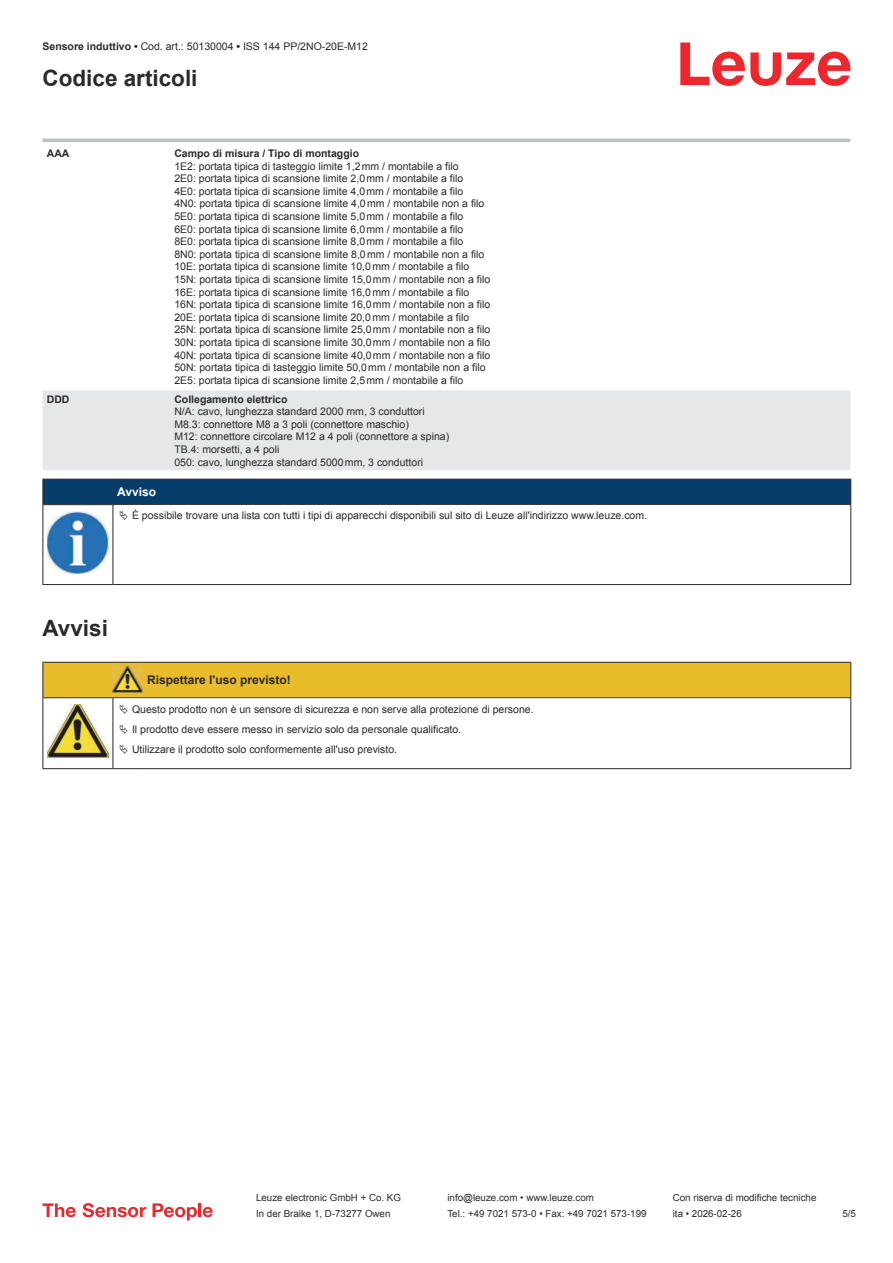
<style>
.page{position:relative;width:893px;height:1263px;background:#fff}
.page>*{position:absolute;margin:0;border:0;box-sizing:border-box;transform-origin:0 0}
.t1{font:700 22.5px "Arial";color:#2b292a}
.t2{font:700 12px "Arial";color:#2b292a}
.t3{font:700 12px "Arial";color:#fff}
.t4{font:10.5px/12.6px "Arial";color:#2b292a}
.t5{font:700 10.5px "Arial";color:#2b292a}
.t6{font:9.75px "Arial";color:#2b292a}
.s1{font-weight:700}
</style>
<div class="page">
<svg style="left:680px;top:43px;width:170px;height:43px"></svg>
<div style="left:43px;top:390px;width:807px;height:80px;background:#e6e7e9"></div>
<hr style="left:43px;top:139px;width:127px;height:3px;background:#bdbfc1">
<hr style="left:170px;top:139px;width:680px;height:3px;background:#bdbfc1">
<svg style="left:43px;top:1203px;width:33px;height:14px"></svg>
<svg style="left:83px;top:1203px;width:63px;height:14px"></svg>
<svg style="left:153px;top:1203px;width:44px;height:17px"></svg>
<hr style="left:198px;top:1203px;width:3px;height:14px;background:#ed272d">
<svg style="left:203px;top:1207px;width:10px;height:10px"></svg>
<div style="left:43px;top:479px;width:808px;height:26px;background:#063d69"></div>
<hr style="left:113px;top:504px;width:738px;height:1px;background:#2b292a">
<hr style="left:43px;top:505px;width:1px;height:75px;background:#2b292a">
<hr style="left:113px;top:505px;width:1px;height:75px;background:#2b292a">
<hr style="left:850px;top:505px;width:1px;height:75px;background:#2b292a">
<hr style="left:43px;top:584px;width:70px;height:1px;background:#2b292a">
<hr style="left:113px;top:584px;width:738px;height:1px;background:#2b292a">
<img style="left:47px;top:511px;width:61px;height:63px">
<hr style="left:43px;top:768px;width:70px;height:1px;background:#2b292a">
<hr style="left:113px;top:768px;width:30px;height:1px;background:#2b292a">
<hr style="left:143px;top:768px;width:708px;height:1px;background:#2b292a">
<svg style="left:43px;top:662px;width:808px;height:106px"></svg>
<p class="t4" style="left:43px;top:41px;width:327px"><span class="s1">Sensore induttivo •</span> Cod. art.: 50130004 <span class="s1">•</span> ISS 144 PP/2NO-20E-M12</p>
<h1 class="t1" style="left:43px;top:70px;width:157px">Codice articoli</h1>
<p class="t5" style="left:47px;top:149px;width:24px">AAA</p>
<p class="t5" style="left:174px;top:149px;width:186px">Campo di misura / Tipo di montaggio</p>
<p class="t4" style="left:174px;top:161px;width:317px">1E2: portata tipica di tasteggio limite 1,2 mm / montabile a filo<br>2E0: portata tipica di scansione limite 2,0 mm / montabile a filo<br>4E0: portata tipica di scansione limite 4,0 mm / montabile a filo<br>4N0: portata tipica di scansione limite 4,0 mm / montabile non a filo 5E0: portata tipica di scansione limite 5,0 mm / montabile a filo<br>6E0: portata tipica di scansione limite 6,0 mm / montabile a filo<br>8E0: portata tipica di scansione limite 8,0 mm / montabile a filo<br>8N0: portata tipica di scansione limite 8,0 mm / montabile non a filo 10E: portata tipica di scansione limite 10,0 mm / montabile a filo 15N: portata tipica di scansione limite 15,0 mm / montabile non a filo 16E: portata tipica di scansione limite 16,0 mm / montabile a filo 16N: portata tipica di scansione limite 16,0 mm / montabile non a filo 20E: portata tipica di scansione limite 20,0 mm / montabile a filo 25N: portata tipica di scansione limite 25,0 mm / montabile non a filo 30N: portata tipica di scansione limite 30,0 mm / montabile non a filo 40N: portata tipica di scansione limite 40,0 mm / montabile non a filo 50N: portata tipica di tasteggio limite 50,0 mm / montabile non a filo 2E5: portata tipica di scansione limite 2,5 mm / montabile a filo</p>
<p class="t5" style="left:47px;top:395px;width:24px">DDD</p>
<p class="t5" style="left:174px;top:395px;width:115px">Collegamento elettrico</p>
<p class="t4" style="left:174px;top:406px;width:276px">N/A: cavo, lunghezza standard 2000 mm, 3 conduttori M8.3: connettore M8 a 3 poli (connettore maschio)<br>M12: connettore circolare M12 a 4 poli (connettore a spina)<br>TB.4: morsetti, a 4 poli<br>050: cavo, lunghezza standard 5000 mm, 3 conduttori</p>
<p class="t3" style="left:117px;top:487px;width:40px">Avviso</p>
<p class="t4" style="left:132px;top:510px;width:517px">È possibile trovare una lista con tutti i tipi di apparecchi disponibili sul sito di Leuze all'indirizzo www.leuze.com.</p>
<h1 class="t1" style="left:43px;top:619px;width:67px">Avvisi</h1>
<p class="t2" style="left:147px;top:675px;width:145px">Rispettare l'uso previsto!</p>
<p class="t4" style="left:132px;top:700px;width:403px;line-height:20.2px">Questo prodotto non è un sensore di sicurezza e non serve alla protezione di persone.<br>Il prodotto deve essere messo in servizio solo da personale qualificato.<br>Utilizzare il prodotto solo conformemente all'uso previsto.</p>
<p class="t6" style="left:256px;top:1194px;width:146px">Leuze electronic GmbH + Co. KG</p>
<p class="t6" style="left:447px;top:1194px;width:148px">info@leuze.com • www.leuze.com</p>
<p class="t6" style="left:673px;top:1194px;width:145px">Con riserva di modifiche tecniche</p>
<p class="t6" style="left:256px;top:1210px;width:136px">In der Braike 1, D-73277 Owen</p>
<p class="t6" style="left:447px;top:1210px;width:201px">Tel.: +49 7021 573-0 • Fax: +49 7021 573-199</p>
<p class="t6" style="left:673px;top:1210px;width:70px">ita • 2026-02-26</p>
<p class="t6" style="left:842px;top:1210px;width:15px">5 /5</p>
</div>
